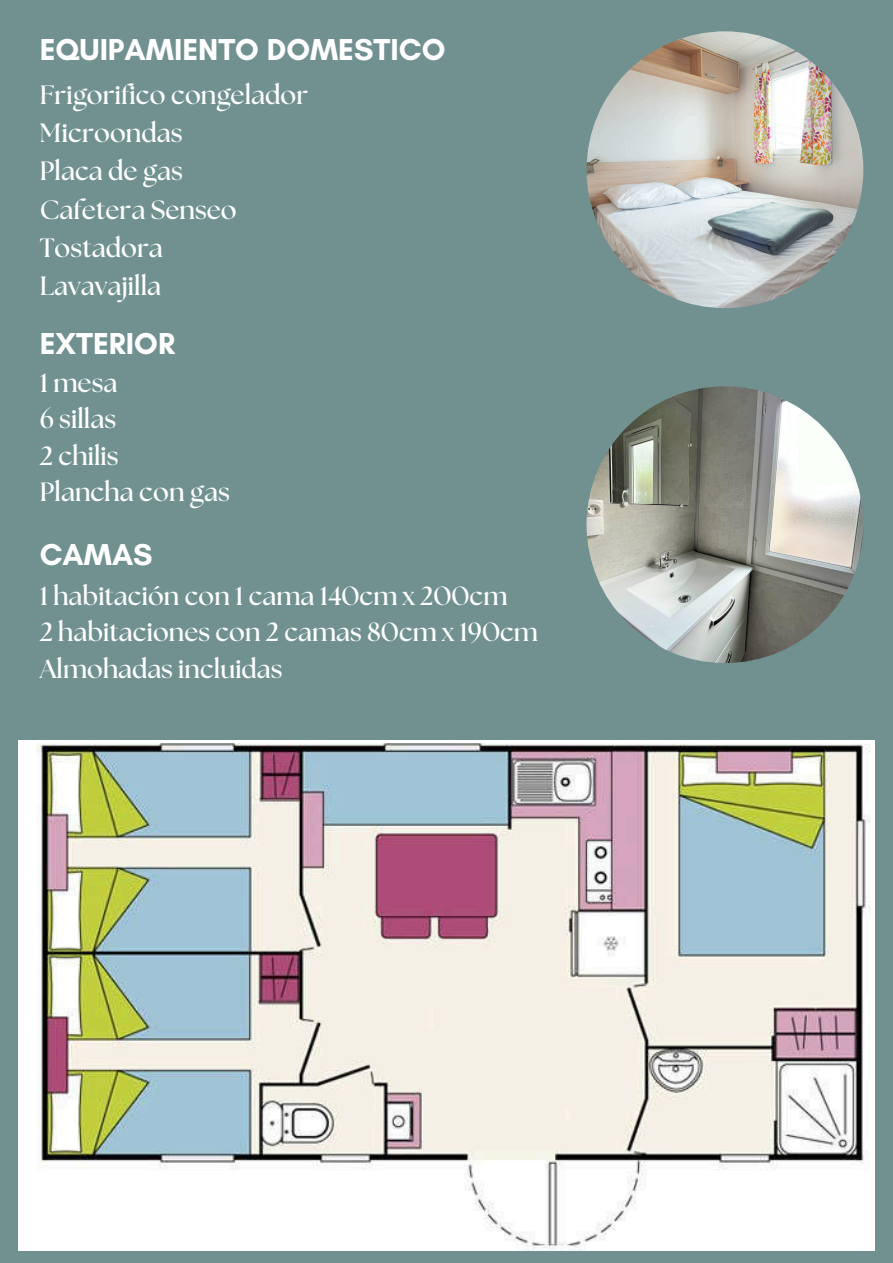
<style>
.page{position:relative;width:893px;height:1263px;background:#719190}
.page>*{position:absolute;margin:0;border:0;box-sizing:border-box;transform-origin:0 0}
.t1{font:700 30.83px "Glacial Indifference";color:#fff}
.t2{font:700 26.4px "The Seasons";color:#fff}
.t3{font:700 26.25px "The Seasons";color:#fff}
</style>
<div class="page">
<img style="left:586px;top:31px;width:277px;height:277px;border-radius:50%">
<img style="left:586px;top:386px;width:277px;height:277px;border-radius:50%">
<img style="left:18px;top:740px;width:857px;height:511px">
<p class="t1" style="left:40px;top:31px;width:407px">EQUIPAMIENTO DOMESTICO</p>
<p class="t2" style="left:40px;top:83px;width:270px">Frigorifico congelador</p>
<p class="t2" style="left:40px;top:121px;width:144px">Microondas</p>
<p class="t2" style="left:40px;top:159px;width:145px">Placa de gas</p>
<p class="t2" style="left:40px;top:198px;width:199px">Cafetera Senseo</p>
<p class="t2" style="left:40px;top:236px;width:125px">Tostadora</p>
<p class="t2" style="left:40px;top:274px;width:123px">Lavavajilla</p>
<p class="t1" style="left:40px;top:325px;width:137px">EXTERIOR</p>
<h1 class="t2" style="left:40px;top:371px;width:79px">1 mesa</h1>
<p class="t2" style="left:40px;top:407px;width:78px">6 sillas</p>
<p class="t2" style="left:40px;top:444px;width:80px">2 chilis</p>
<p class="t2" style="left:40px;top:480px;width:192px">Plancha con gas</p>
<h1 class="t1" style="left:40px;top:536px;width:114px">CAMAS</h1>
<p class="t3" style="left:40px;top:583px;width:469px">1 habitación con 1 cama 140cm x 200cm</p>
<p class="t3" style="left:40px;top:620px;width:500px">2 habitaciones con 2 camas 80cm x 190cm</p>
<p class="t3" style="left:40px;top:657px;width:244px">Almohadas incluidas</p>
</div>
